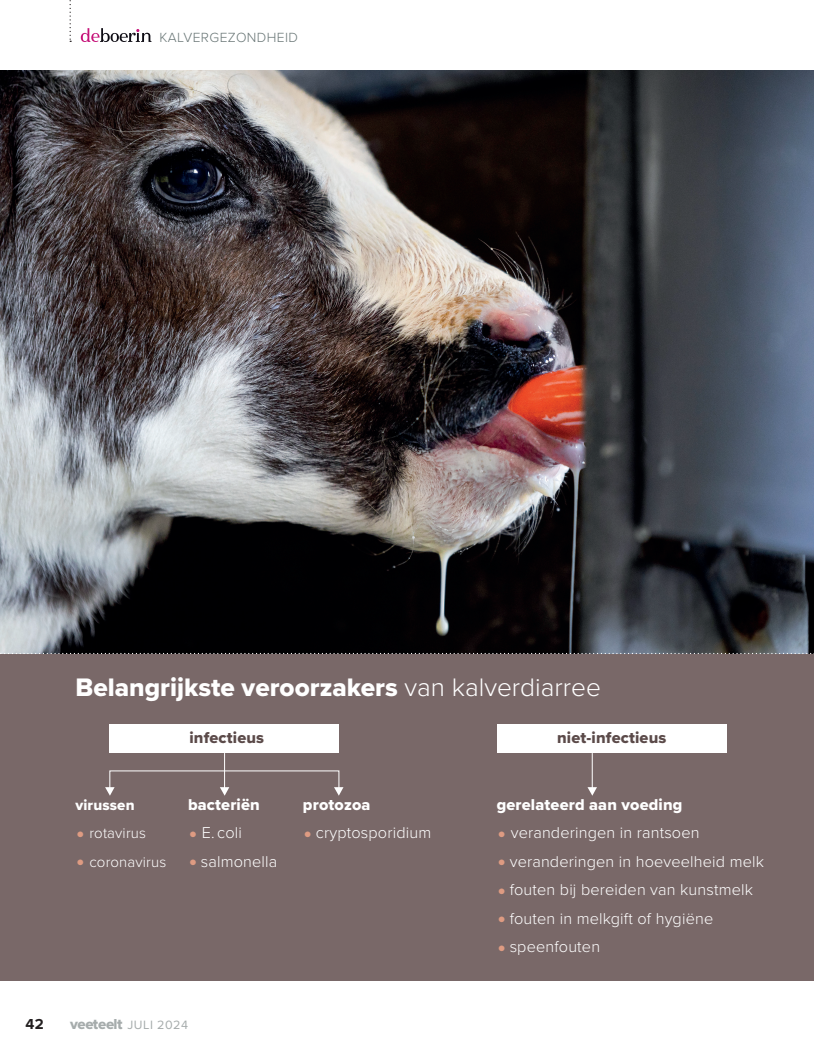
<style>
.page{position:relative;width:814px;height:1051px;background:#fff}
.page>*{position:absolute;margin:0;border:0;box-sizing:border-box;transform-origin:0 0}
.t1{font:26.25px "Proxima Nova Extrabld";color:#fff}
.t2{font:300 16.25px "Proxima Nova";letter-spacing:.01em;color:#fff}
.t3{font:16.25px "Proxima Nova Extrabld";letter-spacing:.01em;color:#fff}
.t4{font:16.25px "Proxima Nova Extrabld";letter-spacing:.01em;color:#5b4a49}
.t5{font:300 15px "Proxima Nova";letter-spacing:.01em;color:#fff}
.t6{font:15px "Proxima Nova Extrabld";letter-spacing:-.02em;color:#a6acac}
.t7{font:15px "Proxima Nova Extrabld";letter-spacing:.01em;color:#fff}
.t8{font:700 15px "Proxima Nova";color:#231f20}
.t9{font:300 13.75px "Proxima Nova";letter-spacing:.03em;color:#687575}
.s1{font-family:"Proxima Nova";font-weight:300}
.s2{font-size:27.5px;color:#de9b82}
.s3{font-family:"Proxima Nova";font-size:12.5px}
</style>
<div class="page">
<div style="left:0;top:653px;width:813px;height:328px;background:#796868"></div>
<img style="left:0;top:70px;width:813px;height:583px">
<svg style="left:0;top:653px;width:814px;height:1px"></svg>
<svg style="left:81px;top:28px;width:70px;height:14px"></svg>
<div style="left:109px;top:725px;width:230px;height:28px;background:#fff"></div>
<div style="left:496px;top:725px;width:230px;height:28px;background:#fff"></div>
<hr style="left:224px;top:753px;width:1px;height:37px;background:#fff">
<hr style="left:592px;top:753px;width:1px;height:37px;background:#fff">
<svg style="left:587px;top:787px;width:10px;height:9px"></svg>
<svg style="left:105px;top:770px;width:238px;height:26px"></svg>
<svg style="left:70px;top:0;width:1px;height:42px"></svg>
<p class="t9" style="left:159px;top:27px;width:140px">KALVERGEZONDHEID</p>
<h1 class="t1" style="left:75px;top:668px;width:527px">Belangrijkste veroorzakers <span class="s1">van kalverdiarree</span></h1>
<p class="t7" style="left:75px;top:794px;width:61px">virussen</p>
<p class="t5" style="left:75px;top:822px;width:72px"><span class="s2">•</span> rotavirus</p>
<p class="t5" style="left:75px;top:851px;width:92px"><span class="s2">•</span> coronavirus</p>
<p class="t4" style="left:189px;top:725px;width:76px">infectieus</p>
<p class="t4" style="left:557px;top:725px;width:111px">niet-infectieus</p>
<p class="t3" style="left:188px;top:792px;width:73px">bacteriën</p>
<p class="t2" style="left:188px;top:821px;width:55px"><span class="s2">•</span> E. coli</p>
<p class="t2" style="left:188px;top:849px;width:91px"><span class="s2">•</span> salmonella</p>
<p class="t3" style="left:303px;top:792px;width:69px">protozoa</p>
<p class="t2" style="left:303px;top:821px;width:130px"><span class="s2">•</span> cryptosporidium</p>
<p class="t3" style="left:497px;top:792px;width:187px">gerelateerd aan voeding</p>
<p class="t2" style="left:497px;top:821px;width:204px"><span class="s2">•</span> veranderingen in rantsoen</p>
<p class="t2" style="left:497px;top:849px;width:268px"><span class="s2">•</span> veranderingen in hoeveelheid melk</p>
<p class="t2" style="left:497px;top:878px;width:258px"><span class="s2">•</span> fouten bij bereiden van kunstmelk</p>
<p class="t2" style="left:497px;top:906px;width:218px"><span class="s2">•</span> fouten in melkgift of hygiëne</p>
<p class="t2" style="left:497px;top:935px;width:105px"><span class="s2">•</span> speenfouten</p>
<p class="t8" style="left:25px;top:1013px;width:20px">42</p>
<p class="t6" style="left:70px;top:1013px;width:119px">veeteelt <span class="s3">JULI 2024</span></p>
</div>
